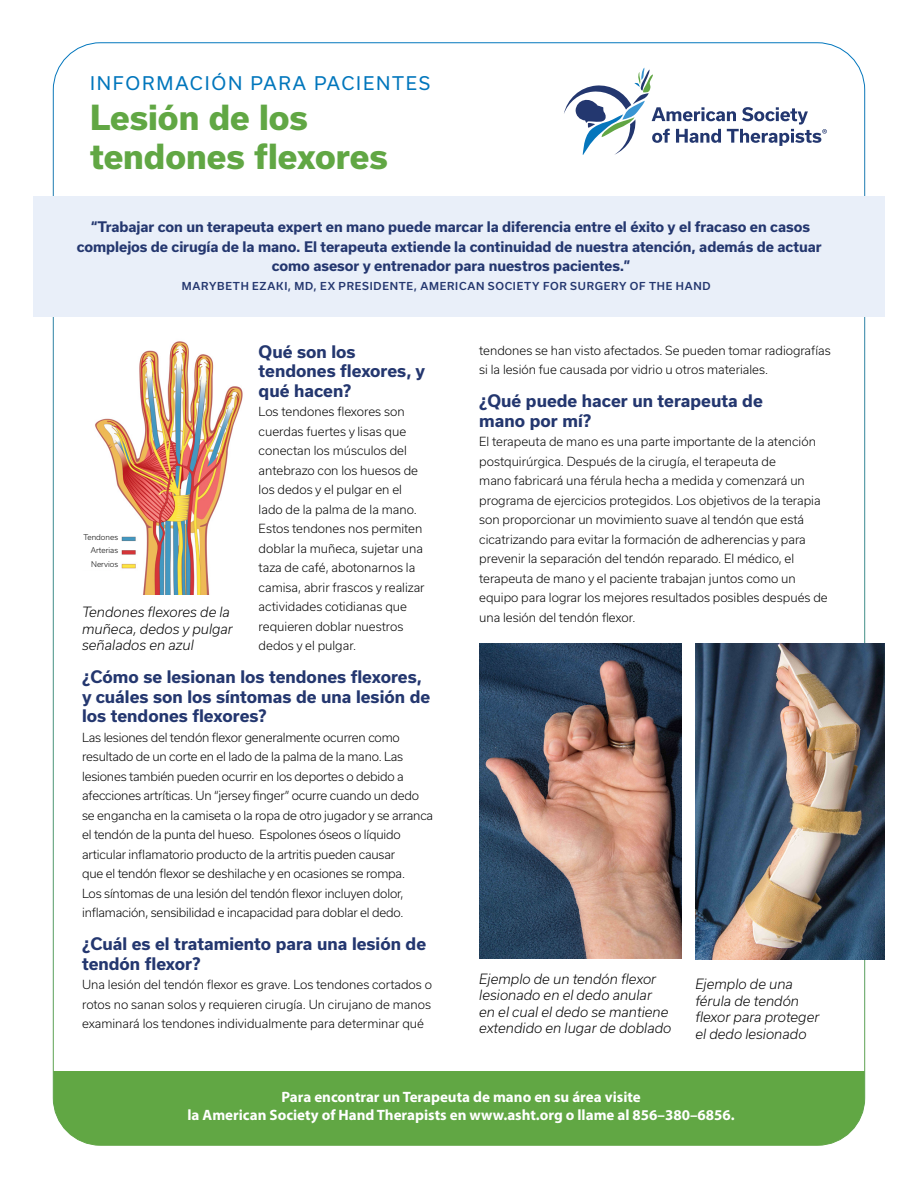
<style>
.page{position:relative;width:918px;height:1188px;background:#fff}
.page>*{position:absolute;margin:0;border:0;box-sizing:border-box;transform-origin:0 0}
.t1{font:800 33px/39.6px "Usual";color:#61a744}
.t2{font:18px "Usual";letter-spacing:.1em;color:#0176bc}
.t3{font:700 16.5px/19.5px "Usual";color:#24376f}
.t4{font:700 15px/18px "Myriad Pro";color:#fff;text-align:center}
.t5{font:700 13.95px/19.5px "Usual";letter-spacing:-.005em;color:#24376f;text-align:center}
.t6{font:italic 300 13.5px/16.5px "Usual";color:#000}
.t7{font:300 12px/19.5px "Usual";color:#000}
.t8{font:500 10.5px "Usual";letter-spacing:.07em;color:#24376f}
.t9{font:300 7.5px/13.5px "Usual";color:#000;text-align:justify}
</style>
<div class="page">
<div style="left:53px;top:1071px;width:812px;height:74px;background:#61a744"></div>
<div style="left:33px;top:197px;width:852px;height:120px;background:#e9eff9"></div>
<svg style="left:564px;top:68px;width:263px;height:87px"></svg>
<img style="left:695px;top:643px;width:190px;height:316px">
<img style="left:479px;top:643px;width:203px;height:316px">
<img style="left:95px;top:341px;width:148px;height:254px">
<div style="left:82px;top:532px;width:36px;height:37px;background:#fff"></div>
<h2 class="t2" style="left:90px;top:73px;width:342px">INFORMACIÓN PARA PACIENTES</h2>
<h1 class="t1" style="left:90px;top:98px;width:299px">Lesión de los tendones flexores</h1>
<p class="t5" style="left:77px;top:217px;width:747px">“Trabajar con un terapeuta expert en mano puede marcar la diferencia entre el éxito y el fracaso en casos complejos de cirugía de la mano. El terapeuta extiende la continuidad de nuestra atención, además de actuar como asesor y entrenador para nuestros pacientes.”</p>
<p class="t8" style="left:182px;top:280px;width:530px">MARYBETH EZAKI, MD, EX PRESIDENTE, AMERICAN SOCIETY FOR SURGERY OF THE HAND</p>
<h3 class="t3" style="left:259px;top:342px;width:168px">Qué son los tendones flexores, y qué hacen?</h3>
<p class="t7" style="left:259px;top:402px;width:168px">Los tendones flexores son cuerdas fuertes y lisas que conectan los músculos del antebrazo con los huesos de los dedos y el pulgar en el lado de la palma de la mano.<br>Estos tendones nos permiten doblar la muñeca, sujetar una taza de café, abotonarnos la camisa, abrir frascos y realizar actividades cotidianas que requieren doblar nuestros dedos y el pulgar.</p>
<h3 class="t3" style="left:82px;top:668px;width:350px">¿Cómo se lesionan los tendones flexores, y cuáles son los síntomas de una lesión de los tendones flexores?</h3>
<p class="t7" style="left:82px;top:728px;width:353px">Las lesiones del tendón flexor generalmente ocurren como resultado de un corte en el lado de la palma de la mano. Las lesiones también pueden ocurrir en los deportes o debido a afecciones artríticas. Un “jersey finger” ocurre cuando un dedo se engancha en la camiseta o la ropa de otro jugador y se arranca el tendón de la punta del hueso. Espolones óseos o líquido articular inflamatorio producto de la artritis pueden causar<br>que el tendón flexor se deshilache y en ocasiones se rompa.<br>Los síntomas de una lesión del tendón flexor incluyen dolor, inflamación, sensibilidad e incapacidad para doblar el dedo.</p>
<h3 class="t3" style="left:82px;top:935px;width:346px">¿Cuál es el tratamiento para una lesión de tendón flexor?</h3>
<p class="t7" style="left:82px;top:975px;width:351px;text-align:justify">Una lesión del tendón flexor es grave. Los tendones cortados o rotos no sanan solos y requieren cirugía. Un cirujano de manos examinará los tendones individualmente para determinar qué</p>
<p class="t9" style="left:91px;top:530px;width:29px;text-indent:-7px">Tendones Arterias Nervios</p>
<p class="t6" style="left:82px;top:604px;width:152px">Tendones flexores de la muñeca, dedos y pulgar señalados en azul</p>
<p class="t7" style="left:479px;top:340px;width:353px">tendones se han visto afectados. Se pueden tomar radiografías si la lesión fue causada por vidrio u otros materiales.</p>
<h3 class="t3" style="left:479px;top:391px;width:285px">¿Qué puede hacer un terapeuta de mano por mí?</h3>
<p class="t7" style="left:479px;top:432px;width:350px">El terapeuta de mano es una parte importante de la atención postquirúrgica. Después de la cirugía, el terapeuta de<br>mano fabricará una férula hecha a medida y comenzará un programa de ejercicios protegidos. Los objetivos de la terapia son proporcionar un movimiento suave al tendón que está cicatrizando para evitar la formación de adherencias y para prevenir la separación del tendón reparado. El médico, el terapeuta de mano y el paciente trabajan juntos como un equipo para lograr los mejores resultados posibles después de una lesión del tendón flexor.</p>
<p class="t6" style="left:479px;top:970px;width:194px">Ejemplo de un tendón flexor lesionado en el dedo anular<br>en el cual el dedo se mantiene extendido en lugar de doblado</p>
<p class="t6" style="left:695px;top:976px;width:126px">Ejemplo de una férula de tendón flexor para proteger el dedo lesionado</p>
<p class="t4" style="left:188px;top:1087px;width:549px">Para encontrar un Terapeuta de mano en su área visite<br>la American Society of Hand Therapists en www.asht.org o llame al 856–380–6856.</p>
</div>
